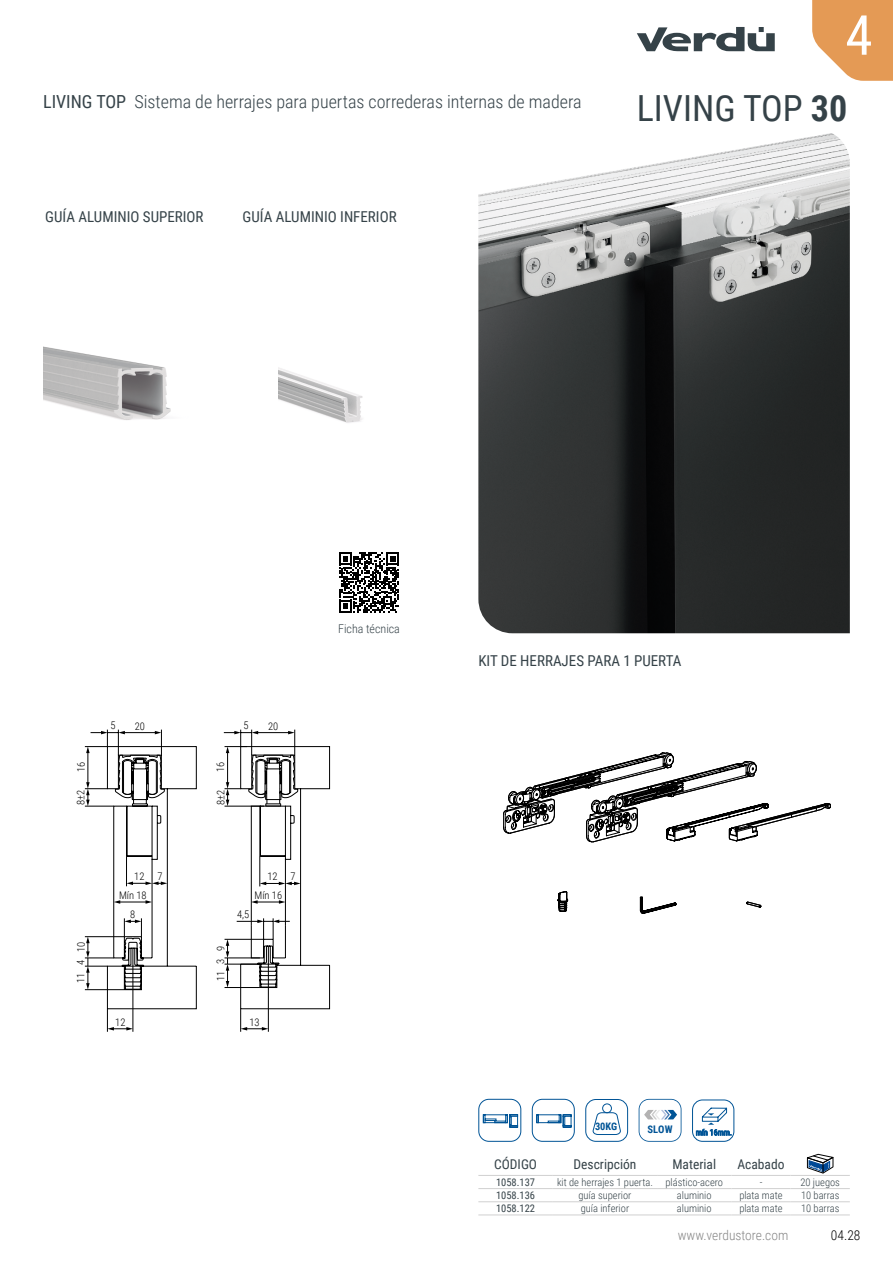
<style>
.page{position:relative;width:893px;height:1263px;background:#fff}
.page>*{position:absolute;margin:0;border:0;box-sizing:border-box;transform-origin:0 0}
.t1{font:55.2px "Roboto Condensed";color:#fff}
.t2{font:36px "Roboto Condensed";color:#354248}
.t3{font:300 18px "Roboto Condensed";color:#354248}
.t4{font:15px "Roboto Condensed";color:#354248}
.t5{font:13.5px "Roboto Condensed";color:#354248}
.t6{font:300 13.5px "Roboto Condensed";color:#878787}
.t7{font:300 13.5px "Roboto Condensed";color:#000}
.t8{font:300 12px "Roboto Condensed";color:#354248}
.t9{font:300 10.5px "Roboto Condensed";color:#354248}
.t10{font:300 10.5px "Roboto Condensed";color:#000}
.t11{font:10.5px "Roboto Condensed";color:#354248}
.t12{font:700 10.5px "Roboto Condensed";color:#005496}
.t13{font:700 10.35px "Roboto Condensed";color:#005496}
.t14{font:8.1px "Roboto Condensed";color:#005496}
.s1{font-weight:400}
.s2{font-weight:700}
</style>
<div class="page">
<svg style="left:812px;top:0;width:81px;height:81px"></svg>
<svg style="left:637px;top:27px;width:138px;height:24px"></svg>
<img style="left:478px;top:133px;width:372px;height:500px">
<svg style="left:557px;top:891px;width:11px;height:21px"></svg>
<svg style="left:639px;top:896px;width:38px;height:18px"></svg>
<svg style="left:746px;top:901px;width:16px;height:7px"></svg>
<svg style="left:503px;top:752px;width:328px;height:91px"></svg>
<div style="left:585px;top:1099px;width:43px;height:43px;border:1px solid #005496;border-radius:10px"></div>
<svg style="left:592px;top:1112px;width:29px;height:23px"></svg>
<div style="left:602px;top:1103px;width:10px;height:10px;border:1px solid #005496;border-radius:50%"></div>
<div style="left:692px;top:1099px;width:42px;height:43px;border:1px solid #005496;border-radius:10px"></div>
<svg style="left:701px;top:1107px;width:27px;height:18px"></svg>
<img style="left:43px;top:346px;width:128px;height:74px">
<img style="left:279px;top:368px;width:84px;height:55px">
<svg style="left:107px;top:746px;width:90px;height:263px"></svg>
<hr style="left:85px;top:936px;width:39px;height:1px;background:#000">
<hr style="left:85px;top:989px;width:39px;height:1px;background:#000">
<svg style="left:85px;top:937px;width:29px;height:53px"></svg>
<svg style="left:124px;top:918px;width:18px;height:19px"></svg>
<hr style="left:133px;top:948px;width:1px;height:84px;background:#000">
<svg style="left:107px;top:1009px;width:26px;height:23px"></svg>
<hr style="left:126px;top:856px;width:1px;height:30px;background:#000">
<svg style="left:127px;top:881px;width:40px;height:4px"></svg>
<svg style="left:114px;top:900px;width:38px;height:4px"></svg>
<svg style="left:224px;top:730px;width:106px;height:302px"></svg>
<svg style="left:85px;top:730px;width:80px;height:77px"></svg>
<div style="left:478px;top:1099px;width:43px;height:43px;border:1px solid #005496;border-radius:10px"></div>
<svg style="left:483px;top:1114px;width:35px;height:14px"></svg>
<div style="left:532px;top:1099px;width:43px;height:43px;border:1px solid #005496;border-radius:10px"></div>
<svg style="left:536px;top:1114px;width:36px;height:14px"></svg>
<hr style="left:478px;top:1175px;width:75px;height:1px;background:#d0d0d0">
<hr style="left:553px;top:1175px;width:104px;height:1px;background:#d0d0d0">
<hr style="left:657px;top:1175px;width:74px;height:1px;background:#d0d0d0">
<hr style="left:731px;top:1175px;width:60px;height:1px;background:#d0d0d0">
<hr style="left:791px;top:1175px;width:59px;height:1px;background:#d0d0d0">
<hr style="left:478px;top:1188px;width:75px;height:1px;background:#d0d0d0">
<hr style="left:553px;top:1188px;width:104px;height:1px;background:#d0d0d0">
<hr style="left:657px;top:1188px;width:74px;height:1px;background:#d0d0d0">
<hr style="left:731px;top:1188px;width:60px;height:1px;background:#d0d0d0">
<hr style="left:791px;top:1188px;width:59px;height:1px;background:#d0d0d0">
<hr style="left:478px;top:1201px;width:75px;height:1px;background:#d0d0d0">
<hr style="left:553px;top:1201px;width:104px;height:1px;background:#d0d0d0">
<hr style="left:657px;top:1201px;width:74px;height:1px;background:#d0d0d0">
<hr style="left:731px;top:1201px;width:60px;height:1px;background:#d0d0d0">
<hr style="left:791px;top:1201px;width:59px;height:1px;background:#d0d0d0">
<hr style="left:478px;top:1214px;width:75px;height:1px;background:#d0d0d0">
<hr style="left:553px;top:1214px;width:104px;height:1px;background:#d0d0d0">
<hr style="left:657px;top:1214px;width:74px;height:1px;background:#d0d0d0">
<hr style="left:731px;top:1214px;width:60px;height:1px;background:#d0d0d0">
<hr style="left:791px;top:1214px;width:59px;height:1px;background:#d0d0d0">
<svg style="left:807px;top:1154px;width:26px;height:19px"></svg>
<svg style="left:639px;top:1099px;width:42px;height:43px"></svg>
<svg style="left:339px;top:552px;width:60px;height:61px"></svg>
<h1 class="t1" style="left:845px;top:-4px;width:29px">4</h1>
<h3 class="t3" style="left:43px;top:89px;width:540px"><span class="s1">LIVING TOP</span> Sistema de herrajes para puertas correderas internas de madera</h3>
<h2 class="t2" style="left:637px;top:83px;width:212px">LIVING TOP <span class="s2">30</span></h2>
<h3 class="t4" style="left:45px;top:207px;width:160px">GUÍA ALUMINIO SUPERIOR</h3>
<h3 class="t4" style="left:243px;top:207px;width:155px">GUÍA ALUMINIO INFERIOR</h3>
<p class="t10" style="left:110px;top:718px;width:7px">5</p>
<p class="t10" style="left:243px;top:718px;width:7px">5</p>
<p class="t10" style="left:135px;top:718px;width:12px">20</p>
<p class="t10" style="left:268px;top:718px;width:12px">20</p>
<p class="t10" style="left:74px;top:772px;width:12px;rotate:-90deg">16</p>
<p class="t10" style="left:213px;top:772px;width:12px;rotate:-90deg">16</p>
<p class="t10" style="left:73px;top:805px;width:17px;rotate:-90deg">8±2</p>
<p class="t10" style="left:213px;top:805px;width:17px;rotate:-90deg">8±2</p>
<p class="t10" style="left:134px;top:869px;width:12px">12</p>
<p class="t10" style="left:267px;top:869px;width:12px">12</p>
<p class="t10" style="left:157px;top:869px;width:7px">7</p>
<p class="t10" style="left:290px;top:869px;width:7px">7</p>
<p class="t10" style="left:119px;top:888px;width:29px">Mín 18</p>
<p class="t10" style="left:254px;top:888px;width:29px">Mín 16</p>
<p class="t10" style="left:74px;top:952px;width:12px;rotate:-90deg">10</p>
<p class="t10" style="left:73px;top:965px;width:7px;rotate:-90deg">4</p>
<p class="t10" style="left:73px;top:983px;width:12px;rotate:-90deg">11</p>
<p class="t10" style="left:130px;top:907px;width:7px">8</p>
<p class="t10" style="left:115px;top:1014px;width:12px">12</p>
<p class="t10" style="left:213px;top:964px;width:19px;rotate:-90deg">3 9</p>
<p class="t10" style="left:213px;top:981px;width:12px;rotate:-90deg">11</p>
<p class="t10" style="left:237px;top:907px;width:14px">4,5</p>
<p class="t10" style="left:249px;top:1014px;width:12px">13</p>
<p class="t8" style="left:338px;top:621px;width:63px">Ficha técnica</p>
<h3 class="t4" style="left:478px;top:650px;width:205px">KIT DE HERRAJES PARA 1 PUERTA</h3>
<p class="t13" style="left:595px;top:1119px;width:24px">30KG</p>
<p class="t12" style="left:648px;top:1122px;width:26px">SLOW</p>
<p class="t14" style="left:696px;top:1127px;width:38px">mín 16mm.</p>
<p class="t5" style="left:494px;top:1155px;width:44px">CÓDIGO</p>
<p class="t5" style="left:573px;top:1155px;width:64px">Descripción</p>
<p class="t5" style="left:672px;top:1155px;width:45px">Material</p>
<p class="t5" style="left:737px;top:1155px;width:49px">Acabado</p>
<p class="t11" style="left:496px;top:1175px;width:41px">1058.137</p>
<p class="t9" style="left:557px;top:1175px;width:168px">kit de herrajes 1 puerta. plástico-acero</p>
<p class="t9" style="left:760px;top:1175px;width:4px">-</p>
<p class="t9" style="left:800px;top:1175px;width:41px">20 juegos</p>
<p class="t11" style="left:496px;top:1188px;width:41px">1058.136</p>
<p class="t9" style="left:578px;top:1188px;width:55px">guía superior</p>
<p class="t9" style="left:677px;top:1188px;width:36px">aluminio</p>
<p class="t9" style="left:739px;top:1188px;width:45px">plata mate</p>
<p class="t9" style="left:801px;top:1188px;width:40px">10 barras</p>
<p class="t11" style="left:496px;top:1201px;width:41px">1058.122</p>
<p class="t9" style="left:581px;top:1201px;width:50px">guía inferior</p>
<p class="t9" style="left:677px;top:1201px;width:36px">aluminio</p>
<p class="t9" style="left:739px;top:1201px;width:45px">plata mate</p>
<p class="t9" style="left:801px;top:1201px;width:40px">10 barras</p>
<p class="t6" style="left:678px;top:1226px;width:112px">www.verdustore.com</p>
<p class="t7" style="left:831px;top:1226px;width:31px">04.28</p>
</div>
